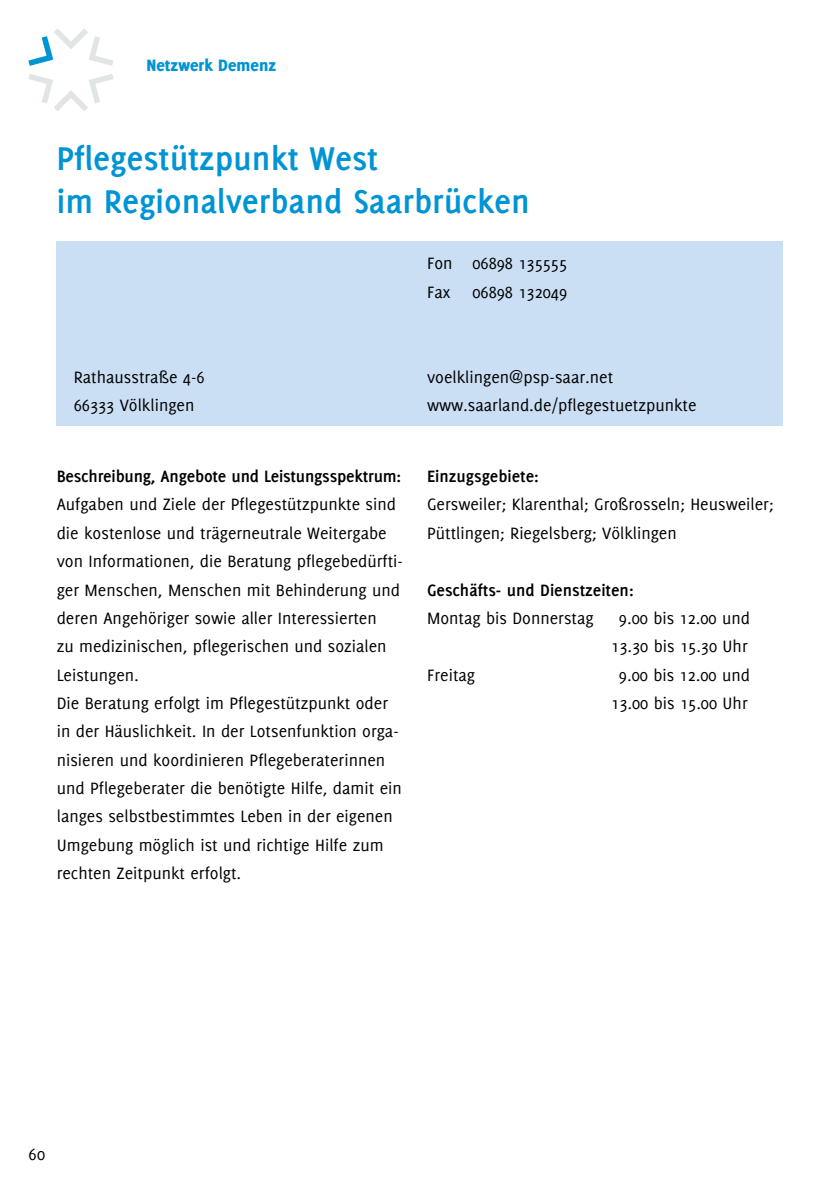
<style>
.page{position:relative;width:840px;height:1191px;background:#fff}
.page>*{position:absolute;margin:0;border:0;box-sizing:border-box;transform-origin:0 0}
.Headline_18_pt_Ressortfarbe{font:700 36px/42.6px "Delicious";color:#0094d4}
.Fließtext_9_pt_normal_schwarz{font:18px/28.4px "Delicious";color:#000}
.Fließtext_9pt_fett_schwarz{font:700 18px "Delicious";letter-spacing:-.01em;color:#000}
.t1{font:800 18px "Delicious";color:#0094d4}
</style>
<div class="page">
<svg style="left:28px;top:28px;width:85px;height:38px"></svg>
<svg style="left:28px;top:74px;width:85px;height:37px"></svg>
<div style="left:57px;top:241px;width:725px;height:184px;background:#cadef4"></div>
<p class="t1" style="left:146px;top:54px;width:131px">Netzwerk Demenz</p>
<p class="Headline_18_pt_Ressortfarbe" style="left:57px;top:137px;width:474px">Pflegestützpunkt West<br>im Regionalverband Saarbrücken</p>
<p class="Fließtext_9_pt_normal_schwarz" style="left:427px;top:249px;width:141px">Fon 06898 135555</p>
<p class="Fließtext_9_pt_normal_schwarz" style="left:427px;top:277px;width:141px">Fax 06898 132049</p>
<p class="Fließtext_9_pt_normal_schwarz" style="left:74px;top:362px;width:132px">Rathausstraße 4-6</p>
<p class="Fließtext_9_pt_normal_schwarz" style="left:74px;top:391px;width:122px">66333 Völklingen</p>
<p class="Fließtext_9pt_fett_schwarz" style="left:57px;top:466px;width:346px">Beschreibung, Angebote und Leistungsspektrum:</p>
<p class="Fließtext_9_pt_normal_schwarz" style="left:57px;top:490px;width:347px">Aufgaben und Ziele der Pflegestützpunkte sind die kostenlose und trägerneutrale Weitergabe von Informationen, die Beratung pflegebedürfti&shy;ger Menschen, Menschen mit Behinderung und deren Angehöriger sowie aller Interessierten<br>zu medizinischen, pflegerischen und sozialen Leistungen.</p>
<p class="Fließtext_9_pt_normal_schwarz" style="left:57px;top:688px;width:346px">Die Beratung erfolgt im Pflegestützpunkt oder in der Häuslichkeit. In der Lotsenfunktion orga&shy;nisieren und koordinieren Pflegeberaterinnen und Pflegeberater die benötigte Hilfe, damit ein langes selbstbestimmtes Leben in der eigenen Umgebung möglich ist und richtige Hilfe zum rechten Zeitpunkt erfolgt.</p>
<p class="Fließtext_9_pt_normal_schwarz" style="left:427px;top:362px;width:187px">voelklingen@psp-saar.net</p>
<p class="Fließtext_9_pt_normal_schwarz" style="left:427px;top:391px;width:271px">www.saarland.de/pflegestuetzpunkte</p>
<p class="Fließtext_9pt_fett_schwarz" style="left:427px;top:466px;width:113px">Einzugsgebiete:</p>
<p class="Fließtext_9_pt_normal_schwarz" style="left:427px;top:490px;width:348px">Gersweiler; Klarenthal; Großrosseln; Heusweiler;<br>Püttlingen; Riegelsberg; Völklingen</p>
<p class="Fließtext_9pt_fett_schwarz" style="left:427px;top:579px;width:208px">Geschäfts- und Dienstzeiten:</p>
<p class="Fließtext_9_pt_normal_schwarz" style="left:427px;top:603px;width:168px">Montag bis Donnerstag</p>
<p class="Fließtext_9_pt_normal_schwarz" style="left:618px;top:603px;width:132px">9.00 bis 12.00 und</p>
<p class="Fließtext_9_pt_normal_schwarz" style="left:611px;top:632px;width:138px">13.30 bis 15.30 Uhr</p>
<p class="Fließtext_9_pt_normal_schwarz" style="left:427px;top:660px;width:50px">Freitag</p>
<p class="Fließtext_9_pt_normal_schwarz" style="left:618px;top:660px;width:132px">9.00 bis 12.00 und</p>
<p class="Fließtext_9_pt_normal_schwarz" style="left:611px;top:688px;width:138px">13.00 bis 15.00 Uhr</p>
<p class="Fließtext_9_pt_normal_schwarz" style="left:28px;top:1139px;width:18px">60</p>
</div>
